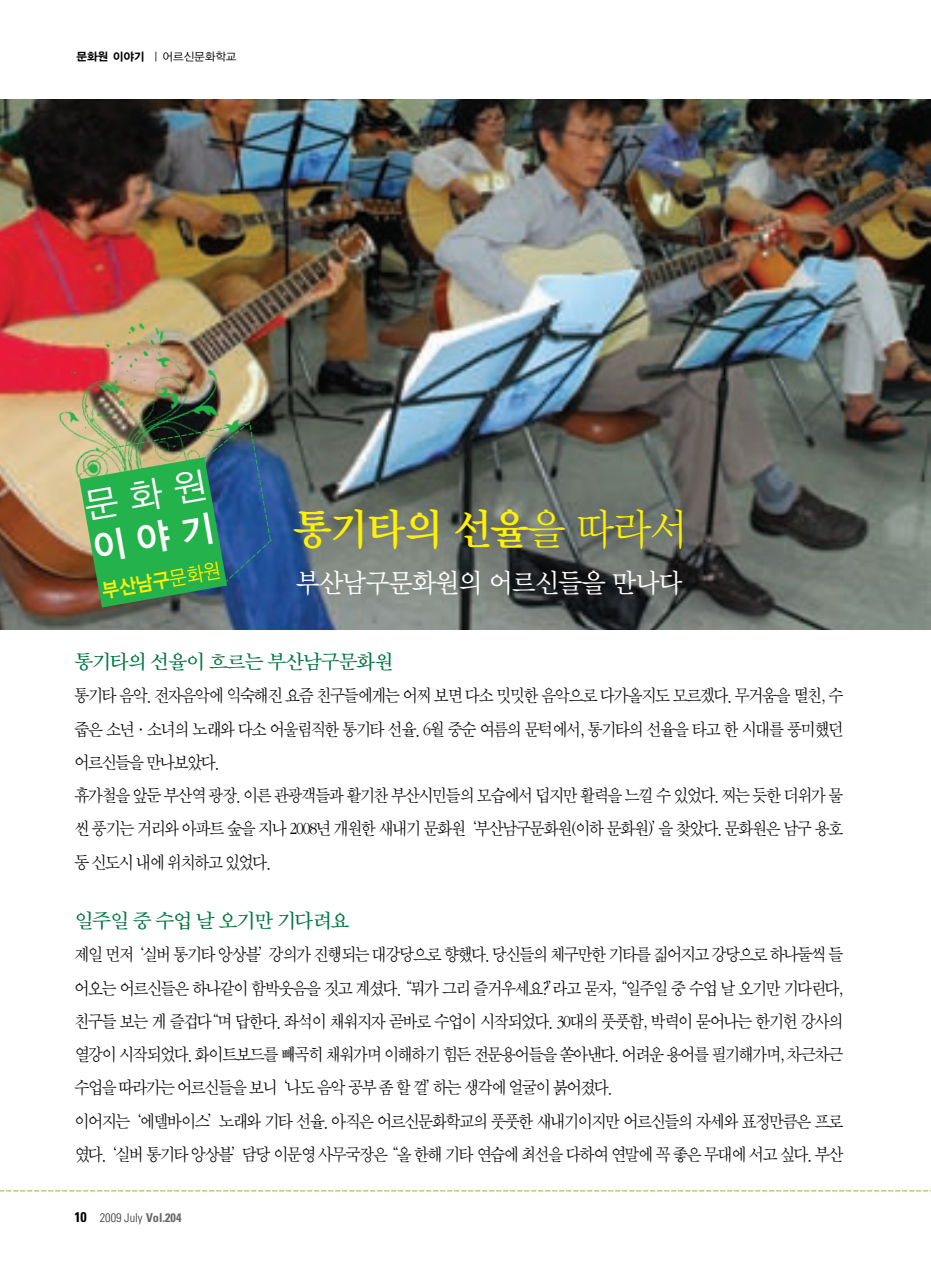
<style>
.page{position:relative;width:931px;height:1274px;background:#fff}
.page>*{position:absolute;margin:0;border:0;box-sizing:border-box;transform-origin:0 0}
.t1{font:42.88px "Y Mj O14";letter-spacing:-.095em;color:#fff101;scale:.95 1}
.t2{font:35.88px/43.1px "YGO12";color:#fff}
.t3{font:26.95px "Y Mj O13";letter-spacing:-.095em;color:#fff;scale:.95 1}
.t4{font:21px "Sand Tm";letter-spacing:-.05em;color:#007542}
.t5{font:20.12px "YGO14";color:#fff101;scale:.9 1}
.t6{font:18.38px/33.2px "Sand Sm";letter-spacing:-.07em;color:#000;scale:.9 1}
.t7{font:300 condensed 12.25px "Univers";color:#333}
.t8{font:11.38px "YGO12";letter-spacing:-.07em;color:#000}
.s1{font-family:"YGO15"}
.s2{font-family:"YGO14"}
.s3{font-family:"YGO12"}
.s4{font-family:"Y Mj O12"}
.s5{font-weight:700;font-size:14px;color:#000}
.s6{font-weight:700;color:#666}
</style>
<div class="page">
<img style="left:0;top:99px;width:931px;height:530px">
<svg style="left:0;top:1190px;width:931px;height:1px"></svg>
<svg style="left:76px;top:421px;width:197px;height:187px;background:#318a60"></svg>
<img style="left:0;top:290px;width:267px;height:223px">
<p class="t8" style="left:76px;top:52px;width:162px"><span class="s1">문화원 이야기</span> | 어르신문화학교</p>
<p class="t2" style="left:81px;top:487px;width:127px;rotate:-10deg">문화원 <span class="s2">이야기</span></p>
<p class="t5" style="left:100px;top:582px;width:136px;rotate:-10deg">부산남구<span class="s3">문화원</span></p>
<p class="t1" style="left:292px;top:510px;width:419px">통기타의 선율<span class="s4">을 따라서</span></p>
<p class="t3" style="left:295px;top:571px;width:410px">부산남구문화원의 어르신들을 만나다</p>
<p class="t4" style="left:74px;top:652px;width:320px">통기타의 선율이 흐르는 부산남구문화원</p>
<p class="t6" style="left:74px;top:680px;width:856px">통기타 음악. 전자음악에 익숙해진 요즘 친구들에게는 어찌 보면 다소 밋밋한 음악으로 다가올지도 모르겠다. 무거움을 떨친, 수 줍은 소년·소녀의 노래와 다소 어울림직한 통기타 선율. 6월 중순 여름의 문턱에서, 통기타의 선율을 타고 한 시대를 풍미했던 어르신들을 만나보았다.<br>휴가철을 앞둔 부산역 광장. 이른 관광객들과 활기찬 부산시민들의 모습에서 덥지만 활력을 느낄 수 있었다. 찌는 듯한 더위가 물 씬 풍기는 거리와 아파트 숲을 지나 2008년 개원한 새내기 문화원‘부산남구문화원(이하 문화원)’을 찾았다. 문화원은 남구 용호 동 신도시 내에 위치하고 있었다.</p>
<p class="t4" style="left:74px;top:911px;width:277px">일주일 중 수업 날 오기만 기다려요</p>
<p class="t6" style="left:74px;top:939px;width:856px">제일 먼저‘실버 통기타 앙상블’강의가 진행되는 대강당으로 향했다. 당신들의 체구만한 기타를 짊어지고 강당으로 하나둘씩 들 어오는 어르신들은 하나같이 함박웃음을 짓고 계셨다.“뭐가 그리 즐거우세요?”라고 묻자, “일주일 중 수업 날 오기만 기다린다, 친구들 보는 게 즐겁다“며 답한다. 좌석이 채워지자 곧바로 수업이 시작되었다. 30대의 풋풋함, 박력이 묻어나는 한기헌 강사의 열강이 시작되었다. 화이트보드를 빼곡히 채워가며 이해하기 힘든 전문용어들을 쏟아낸다. 어려운 용어를 필기해가며, 차근차근 수업을 따라가는 어르신들을 보니‘나도 음악 공부 좀 할 껄’하는 생각에 얼굴이 붉어졌다.<br>이어지는‘에델바이스’노래와 기타 선율. 아직은 어르신문화학교의 풋풋한 새내기이지만 어르신들의 자세와 표정만큼은 프로 였다.‘실버 통기타 앙상블’담당 이문영 사무국장은“올 한해 기타 연습에 최선을 다하여 연말에 꼭 좋은 무대에 서고 싶다. 부산</p>
<p class="t7" style="left:74px;top:1213px;width:109px"><span class="s5">10</span> 2009 July <span class="s6">Vol.204</span></p>
</div>
